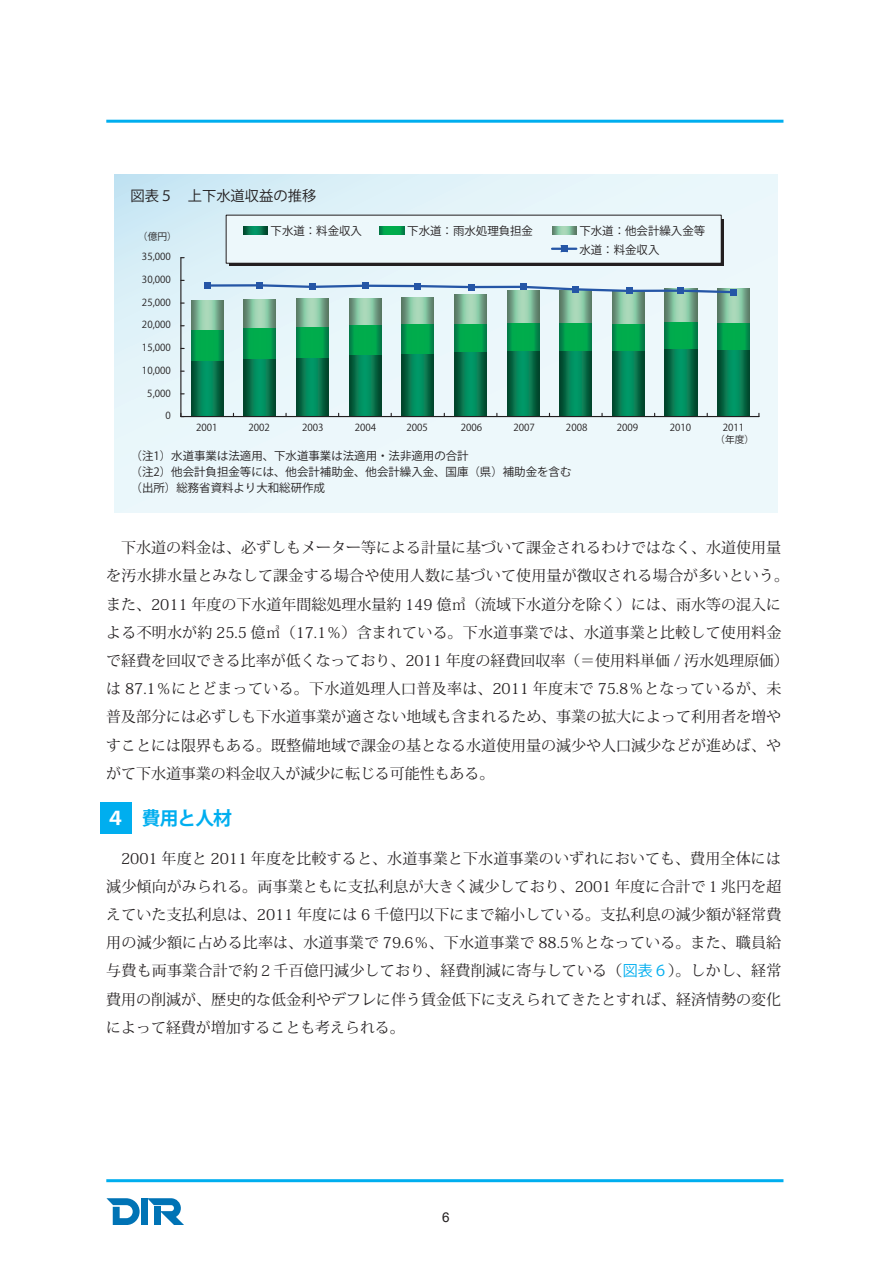
<style>
.page{position:relative;width:893px;height:1263px;background:#fff}
.page>*{position:absolute;margin:0;border:0;box-sizing:border-box;transform-origin:0 0}
.t1{font:700 18.75px "Koz Go Pro";letter-spacing:-.05em;color:#00aeef}
.t2{font:15px/28.2px "Koz Min Pro";color:#231f20}
.t3{font:14.25px "Koz Go Pro";color:#231f20}
.t4{font:13.5px "Arial";color:#231f20}
.t5{font:11.4px/16.5px "Koz Go Pro";color:#231f20}
.t6{font:9.75px/12.1px "Koz Go Pro";color:#231f20;text-align:center}
.s1{color:#fff}
.s2{font-family:"Koz Go Pro";color:#00aeef}
</style>
<div class="page">
<hr style="left:106px;top:120px;width:677px;height:3px;background:#00aeef">
<hr style="left:106px;top:1179px;width:677px;height:3px;background:#00aeef">
<svg style="left:106px;top:1198px;width:34px;height:27px"></svg>
<div style="left:141px;top:1198px;width:7px;height:27px;background:#0073b5"></div>
<svg style="left:148px;top:1198px;width:36px;height:27px"></svg>
<div style="left:100px;top:802px;width:31px;height:31px;background:#00aeef"></div>
<svg style="left:115px;top:174px;width:662px;height:339px;background:#e5f3f8"></svg>
<div style="left:226px;top:215px;width:495px;height:48px;background:#edf8fb"></div>
<img style="left:191px;top:300px;width:32px;height:116px">
<img style="left:244px;top:299px;width:32px;height:117px">
<img style="left:296px;top:299px;width:32px;height:117px">
<img style="left:349px;top:298px;width:32px;height:118px">
<img style="left:401px;top:298px;width:33px;height:118px">
<img style="left:454px;top:294px;width:33px;height:122px">
<img style="left:507px;top:294px;width:32px;height:122px">
<img style="left:560px;top:294px;width:32px;height:122px">
<img style="left:612px;top:294px;width:32px;height:122px">
<img style="left:665px;top:294px;width:32px;height:122px">
<svg style="left:180px;top:257px;width:5px;height:161px"></svg>
<div style="left:204px;top:282px;width:7px;height:7px;background:#2556a6"></div>
<hr style="left:721px;top:220px;width:3px;height:46px;background:#231f20">
<hr style="left:229px;top:263px;width:495px;height:3px;background:#231f20">
<img style="left:243px;top:227px;width:24px;height:8px">
<img style="left:380px;top:227px;width:24px;height:8px">
<img style="left:552px;top:227px;width:24px;height:8px">
<hr style="left:552px;top:248px;width:24px;height:2px;background:#2556a6">
<svg style="left:559px;top:245px;width:10px;height:8px"></svg>
<img style="left:717px;top:288px;width:33px;height:128px">
<div style="left:730px;top:289px;width:7px;height:6px;background:#2556a6"></div>
<hr style="left:181px;top:416px;width:578px;height:1px;background:#231f20">
<div style="left:256px;top:282px;width:7px;height:7px;background:#2556a6"></div>
<div style="left:362px;top:282px;width:7px;height:7px;background:#2556a6"></div>
<svg style="left:205px;top:283px;width:531px;height:11px;background:#b0c9dd"></svg>
<div style="left:520px;top:283px;width:6px;height:7px;background:#2556a6"></div>
<div style="left:572px;top:286px;width:7px;height:7px;background:#2556a6"></div>
<div style="left:626px;top:287px;width:6px;height:7px;background:#2556a6"></div>
<div style="left:678px;top:287px;width:6px;height:7px;background:#2556a6"></div>
<p class="t3" style="left:131px;top:187px;width:187px">図表５ 上下水道収益の推移</p>
<p class="t6" style="left:138px;top:231px;width:40px">（億円）</p>
<p class="t6" style="left:142px;top:251px;width:30px">35,000</p>
<p class="t6" style="left:142px;top:274px;width:30px">30,000</p>
<p class="t6" style="left:142px;top:296px;width:30px">25,000</p>
<p class="t6" style="left:142px;top:319px;width:30px">20,000</p>
<p class="t6" style="left:142px;top:342px;width:30px">15,000</p>
<p class="t6" style="left:142px;top:364px;width:30px">10,000</p>
<p class="t6" style="left:147px;top:387px;width:25px">5,000</p>
<p class="t6" style="left:165px;top:410px;width:7px">0</p>
<p class="t5" style="left:271px;top:223px;width:93px">下水道：料金収入</p>
<p class="t5" style="left:407px;top:223px;width:127px">下水道：雨水処理負担金</p>
<p class="t5" style="left:579px;top:222px;width:127px;line-height:18.8px">下水道：他会計繰入金等水道：料金収入</p>
<p class="t6" style="left:196px;top:421px;width:23px">2001</p>
<p class="t6" style="left:248px;top:421px;width:23px">2002</p>
<p class="t6" style="left:302px;top:421px;width:23px">2003</p>
<p class="t6" style="left:355px;top:421px;width:23px">2004</p>
<p class="t6" style="left:406px;top:421px;width:23px">2005</p>
<p class="t6" style="left:461px;top:421px;width:23px">2006</p>
<p class="t6" style="left:514px;top:421px;width:23px">2007</p>
<p class="t6" style="left:566px;top:421px;width:23px">2008</p>
<p class="t6" style="left:617px;top:421px;width:23px">2009</p>
<p class="t6" style="left:670px;top:421px;width:23px">2010</p>
<p class="t6" style="left:715px;top:421px;width:40px">2011<br>（年度）</p>
<p class="t5" style="left:131px;top:447px;width:442px">（注1）水道事業は法適用、下水道事業は法適用・法非適用の合計<br>（注2）他会計負担金等には、他会計補助金、他会計繰入金、国庫（県）補助金を含む（出所）総務省資料より大和総研作成</p>
<p class="t2" style="left:106px;top:533px;width:684px;text-indent:15px">下水道の料金は、必ずしもメーター等による計量に基づいて課金されるわけではなく、水道使用量を汚水排水量とみなして課金する場合や使用人数に基づいて使用量が徴収される場合が多いという。また、2011 年度の下水道年間総処理水量約 149 億㎥（流域下水道分を除く）には、雨水等の混入による不明水が約 25.5 億㎥（17.1％）含まれている。下水道事業では、水道事業と比較して使用料金で経費を回収できる比率が低くなっており、2011 年度の経費回収率（＝使用料単価 / 汚水処理原価）は 87.1％にとどまっている。下水道処理人口普及率は、2011 年度末で 75.8％となっているが、未普及部分には必ずしも下水道事業が適さない地域も含まれるため、事業の拡大によって利用者を増やすことには限界もある。既整備地域で課金の基となる水道使用量の減少や人口減少などが進めば、やがて下水道事業の料金収入が減少に転じる可能性もある。</p>
<p class="t1" style="left:106px;top:806px;width:127px"><span class="s1">４</span>　費用と人材</p>
<p class="t2" style="left:106px;top:843px;width:677px;text-align:justify;text-indent:15px">2001 年度と 2011 年度を比較すると、水道事業と下水道事業のいずれにおいても、費用全体には減少傾向がみられる。両事業ともに支払利息が大きく減少しており、2001 年度に合計で１兆円を超えていた支払利息は、2011 年度には 6 千億円以下にまで縮小している。支払利息の減少額が経常費用の減少額に占める比率は、水道事業で 79.6％、下水道事業で 88.5％となっている。また、職員給与費も両事業合計で約２千百億円減少しており、経費削減に寄与している（<span class="s2">図表６</span>）。しかし、経常費用の削減が、歴史的な低金利やデフレに伴う賃金低下に支えられてきたとすれば、経済情勢の変化によって経費が増加することも考えられる。</p>
<p class="t4" style="left:442px;top:1208px;width:9px">6</p>
</div>
